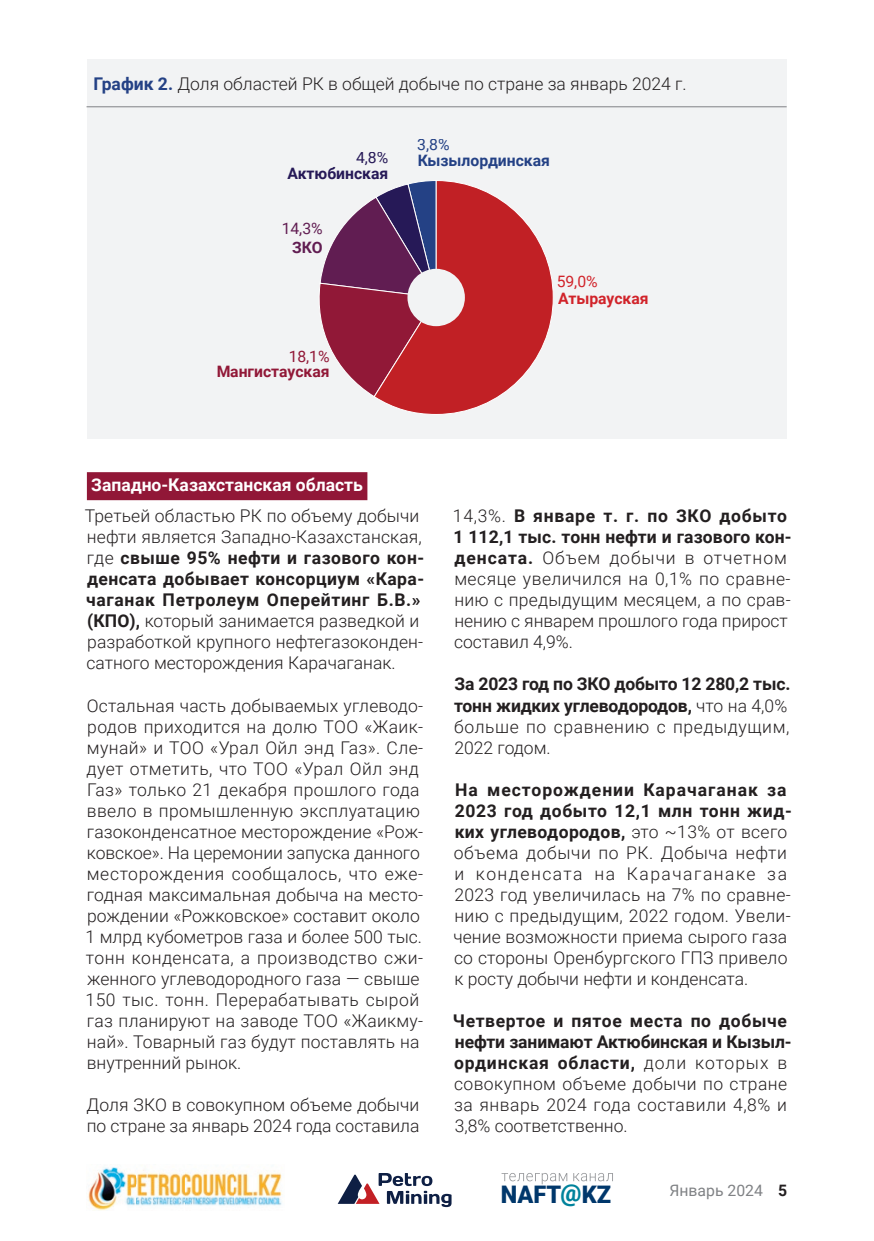
<style>
.page{position:relative;width:874px;height:1241px;background:#fff}
.page>*{position:absolute;margin:0;border:0;box-sizing:border-box;transform-origin:0 0}
.t1{font:900 24.15px "Roboto";color:#00376b}
.t2{font:300 17.5px/21px "Roboto";letter-spacing:.01em;color:#231f20}
.t3{font:700 17.5px/21px "Roboto";letter-spacing:-.01em;color:#231f20}
.t4{font:700 17.5px "Roboto";color:#fff}
.t5{font:700 15.75px "Roboto";color:#244185}
.t6{font:700 15.75px "Roboto";color:#911837}
.t7{font:15.75px "Roboto";color:#808285}
.t8{font:700 15.75px "Roboto";color:#261957}
.t9{font:700 15.75px "Roboto";color:#d1232a}
.t10{font:15.75px "Roboto";color:#d1232a}
.t11{font:15.75px "Roboto";color:#911837}
.t12{font:15.75px "Roboto";color:#611d52}
.t13{font:15.75px "Roboto";color:#261957}
.t14{font:15.75px "Roboto";color:#244185}
.t15{font:700 15.75px "Roboto";color:#611d52}
.s1{font-weight:700;color:#244185}
.s2{font-weight:700}
.s3{font-weight:300}
.s4{color:#00839c}
.s5{font-weight:700;color:#231f20}
</style>
<div class="page">
<svg style="left:337px;top:1173px;width:114px;height:33px"></svg>
<svg style="left:501px;top:1173px;width:66px;height:11px"></svg>
<svg style="left:573px;top:1173px;width:39px;height:8px"></svg>
<img style="left:88px;top:1167px;width:194px;height:43px">
<div style="left:87px;top:60px;width:699px;height:379px;background:#f2f3f4"></div>
<hr style="left:86px;top:106px;width:700px;height:1px;background:#808285">
<svg style="left:319px;top:180px;width:234px;height:235px"></svg>
<div style="left:407px;top:269px;width:57px;height:57px;background:#f2f3f4;border-radius:50%"></div>
<div style="left:87px;top:472px;width:280px;height:28px;background:#911737"></div>
<p class="t2" style="left:93px;top:73px;width:594px"><span class="s1">График 2.</span> Доля областей РК в общей добыче по стране за январь 2024 г.</p>
<p class="t14" style="left:417px;top:134px;width:34px">3,8%</p>
<p class="t13" style="left:356px;top:147px;width:34px">4,8%</p>
<p class="t5" style="left:417px;top:149px;width:134px">Кызылординская</p>
<p class="t8" style="left:287px;top:162px;width:102px">Актюбинская</p>
<p class="t12" style="left:281px;top:217px;width:43px">14,3%</p>
<p class="t15" style="left:292px;top:236px;width:32px">ЗКО</p>
<p class="t11" style="left:288px;top:345px;width:43px">18,1%</p>
<p class="t6" style="left:216px;top:360px;width:115px">Мангистауская</p>
<p class="t10" style="left:556px;top:270px;width:43px">59,0%</p>
<p class="t9" style="left:558px;top:287px;width:92px">Атырауская</p>
<p class="t4" style="left:91px;top:473px;width:273px">Западно-Казахстанская область</p>
<p class="t2" style="left:85px;top:505px;width:341px">Третьей областью Р К по объему добычи нефти является Западно-Казахстанская, где <span class="s2">свыше 95% нефти и газового кон&shy;денсата добывает консорциум «Кара&shy;чаганак Петролеум Оперейтинг Б.В.» (КПО),</span> который занимается разведкой и разработкой крупного нефтегазоконден&shy;сатного месторождения Карачаганак.</p>
<p class="t2" style="left:85px;top:694px;width:339px">Остальная часть добываемых углеводо&shy;родов приходится на долю ТОО «Жаик&shy;мунай» и ТОО «Урал Ойл энд Газ». Сле&shy;дует отметить, что ТОО «Урал Ойл энд Газ» только 21 декабря прошлого года ввело в промышленную эксплуатацию газоконденсатное месторождение «Рож&shy;ковское». На церемонии запуска данного месторождения сообщалось, что еже&shy;годная максимальная добыча на место&shy;рождении «Рожковское» составит около 1 млрд кубометров газа и более 500 тыс. тонн конденсата, а производство сжи&shy;женного углеводородного газа — свыше 150 тыс. тонн. Перерабатывать сырой газ планируют на заводе ТОО «Жаикму&shy;най». Товарный газ будут поставлять на внутренний рынок.</p>
<p class="t2" style="left:87px;top:1093px;width:334px">Доля ЗКО в совокупном объеме добычи по стране за январь 2024 года составила</p>
<p class="t2" style="left:453px;top:505px;width:340px">14,3%. <span class="s2">В январе т. г. по ЗКО добыто<br>1 112,1 тыс. тонн нефти и газового кон&shy;денсата.</span> Объем добычи в отчетном месяце увеличился на 0,1% по сравне&shy;нию с предыдущим месяцем, а по срав&shy;нению с январем прошлого года прирост составил 4,9%.</p>
<p class="t3" style="left:454px;top:673px;width:338px">За 2023 год по ЗКО добыто 12 280,2 тыс. тонн жидких углеводородов, <span class="s3">что на 4,0% больше по сравнению с предыдущим,<br>2022 годом.</span></p>
<p class="t2" style="left:453px;top:778px;width:340px"><span class="s2">На месторождении Карачаганак за 2023 год добыто 12,1 млн тонн жид&shy;ких углеводородов,</span> это ~13% от всего объема добычи по РК. Добыча нефти и конденсата на Карачаганаке за 2023 год увеличилась на 7% по сравне&shy;нию с предыдущим, 2022 годом. Увели&shy;чение возможности приема сырого газа со стороны Оренбургского ГПЗ привело к росту добычи нефти и конденсата.</p>
<p class="t2" style="left:452px;top:1009px;width:338px"><span class="s2">Четвертое и пятое места по добыче нефти занимают Актюбинская и Кызыл&shy;ординская области,</span> доли которых в совокупном объеме добычи по стране за январь 2024 года составили 4,8% и<br>3,8% соответственно.</p>
<h1 class="t1" style="left:500px;top:1177px;width:112px">NAFT<span class="s4">@</span>KZ</h1>
<p class="t7" style="left:669px;top:1178px;width:119px">Январь 2024 <span class="s5">5</span></p>
</div>
